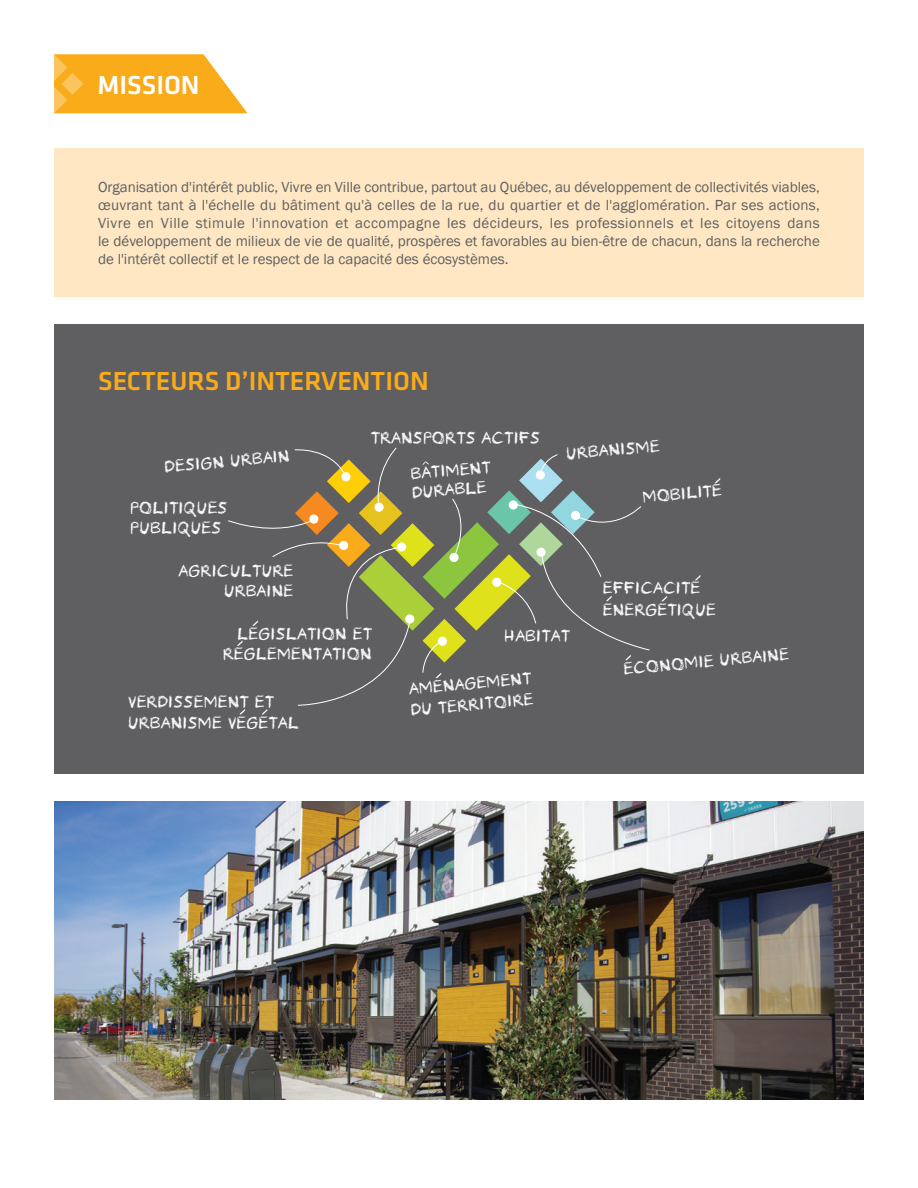
<style>
.page{position:relative;width:918px;height:1188px;background:#fff}
.page>*{position:absolute;margin:0;border:0;box-sizing:border-box;transform-origin:0 0}
.t1{font:500 27px "Klavika Basic";color:#faab1a}
.t2{font:500 27px "Klavika Basic";color:#fff}
.t3{font:17.7px/19.4px "pastel";color:#fff}
.t4{font:15px/18px "Franklin Gothic";color:#5f5f62;text-align:justify}
</style>
<div class="page">
<div style="left:54px;top:148px;width:810px;height:149px;background:#fee7c2"></div>
<div style="left:54px;top:325px;width:810px;height:449px;background:#5f5f62"></div>
<svg style="left:661px;top:596px;width:7px;height:6px"></svg>
<svg style="left:695px;top:575px;width:6px;height:6px"></svg>
<svg style="left:715px;top:478px;width:6px;height:6px"></svg>
<svg style="left:228px;top:447px;width:422px;height:268px"></svg>
<img style="left:54px;top:802px;width:810px;height:297px">
<svg style="left:54px;top:54px;width:194px;height:59px;background:#fab638"></svg>
<h1 class="t2" style="left:97px;top:67px;width:104px">MISSION</h1>
<p class="t4" style="left:98px;top:178px;width:723px">Organisation d'intérêt public, Vivre en Ville contribue, partout au Québec, au développement de collectivités viables, œuvrant tant à l'échelle du bâtiment qu'à celles de la rue, du quartier et de l'agglomération. Par ses actions, Vivre en Ville stimule l'innovation et accompagne les décideurs, les professionnels et les citoyens dans le développement de milieux de vie de qualité, prospères et favorables au bien-être de chacun, dans la recherche de l'intérêt collectif et le respect de la capacité des écosystèmes.</p>
<h1 class="t1" style="left:98px;top:363px;width:332px">SECTEURS D’INTERVENTION</h1>
<p class="t3" style="left:371px;top:430px;width:171px">TRANSPORTS ACTIFS</p>
<p class="t3" style="left:565px;top:446px;width:96px;rotate:-5deg">URBANISME</p>
<p class="t3" style="left:164px;top:459px;width:127px;rotate:-5deg">DESIGN URBAIN</p>
<p class="t3" style="left:410px;top:466px;width:82px;rotate:-5deg">BATIMENT<br>DURABLE</p>
<p class="t3" style="left:642px;top:489px;width:81px;rotate:-5deg">MOBILITE</p>
<p class="t3" style="left:130px;top:500px;width:99px">POLITIQUES<br>PUBLIQUES</p>
<p class="t3" style="left:179px;top:564px;width:116px;text-align:right">AGRICULTURE<br>URBAINE</p>
<p class="t3" style="left:223px;top:627px;width:151px;text-align:right">LEGISLATION ET<br>REGLEMENTATION</p>
<p class="t3" style="left:603px;top:580px;width:115px;line-height:21.3px">EFFICACITE<br>ENERGETIQUE</p>
<p class="t3" style="left:504px;top:628px;width:67px">HABITAT</p>
<p class="t3" style="left:623px;top:661px;width:168px;rotate:-5deg">ECONOMIE URBAINE</p>
<p class="t3" style="left:408px;top:680px;width:125px;line-height:21.3px;rotate:-5deg">AMENAGEMENT<br>DU TERRITOIRE</p>
<p class="t3" style="left:128px;top:693px;width:173px;line-height:21.3px">VERDISSEMENT ET<br>URBANISME VEGETAL</p>
</div>
